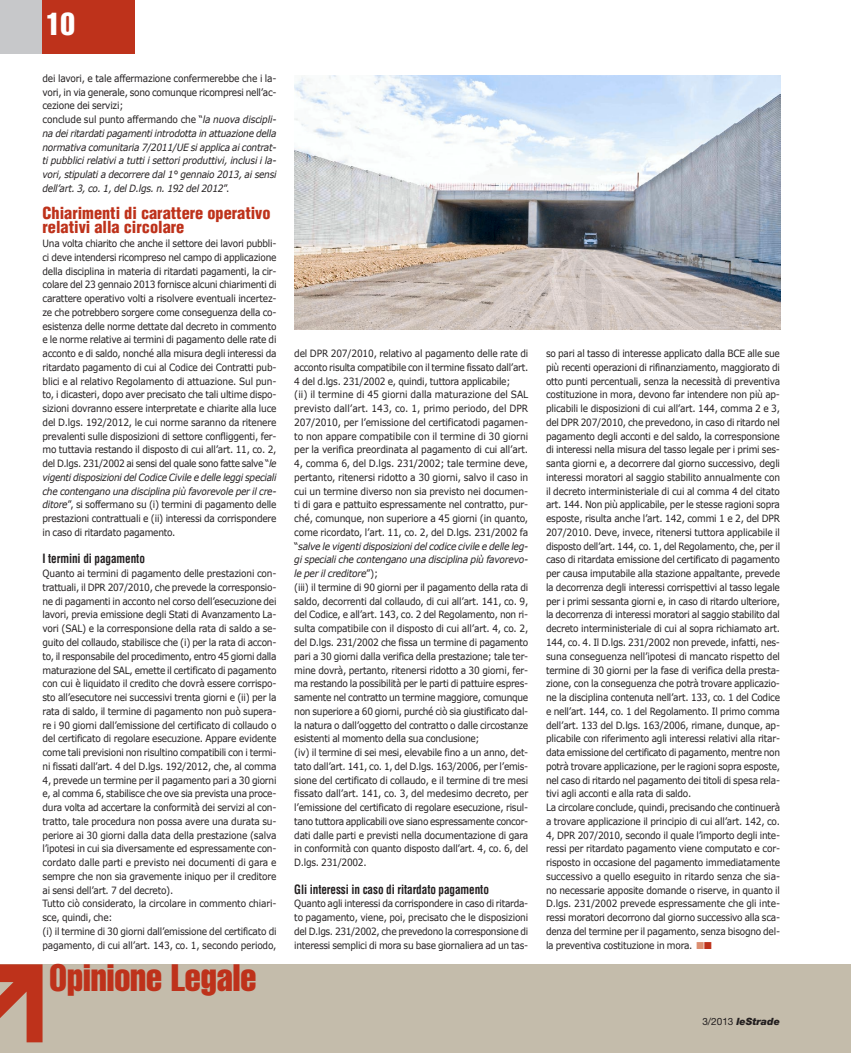
<style>
.page{position:relative;width:851px;height:1053px;background:#fff}
.page>*{position:absolute;margin:0;border:0;box-sizing:border-box;transform-origin:0 0}
.t1{font:extra-condensed 37.5px "Helvetica";color:#be321b}
.t2{font:extra-condensed 31.25px "Helvetica";color:#fff}
.t3{font:900 condensed 16.25px/13.8px "Helvetica";color:#be321b}
.t4{font:700 condensed 12.5px "Helvetica";letter-spacing:-.01em;color:#231f20;scale:.9 1}
.t5{font:10px/13.8px "Verdana";letter-spacing:-.025em;color:#231f20;scale:.9 1}
.t6{font:italic 10px/13.8px "Verdana";letter-spacing:-.025em;color:#231f20;scale:.9 1}
.t7{font:italic 900 10px "Helvetica Neue";color:#231f20}
.s1{font-style:normal}
.s2{font-style:italic}
.s3{color:#dc8f71}
.s4{color:#be321b}
.s5{font-weight:400;font-style:normal}
</style>
<div class="page">
<div style="left:0;top:964px;width:850px;height:88px;background:#c4bcab"></div>
<img style="left:294px;top:76px;width:486px;height:253px">
<div style="left:0;top:0;width:43px;height:53px;background:#c7c8ca"></div>
<div style="left:43px;top:0;width:92px;height:53px;background:#be321b"></div>
<svg style="left:0;top:964px;width:43px;height:78px"></svg>
<h2 class="t2" style="left:46px;top:4px;width:31px">10</h2>
<p class="t6" style="left:43px;top:71px;width:261px"><span class="s1">dei lavori, e tale affermazione confermerebbe che i la‑ vori, in via generale, sono comunque ricompresi nell’ac‑ cezione dei servizi;<br>conclude sul punto affermando che “</span>la nuova discipli&shy;na dei ritardati pagamenti introdotta in attuazione della normativa comunitaria 7/2011/UE si applica ai contrat&shy;ti pubblici relativi a tutti i settori produttivi, inclusi i la&shy;vori, stipulati a decorrere dal 1° gennaio 2013, ai sensi dell’art. 3, co. 1, del D.lgs. n. 192 del 2012<span class="s1">”.</span></p>
<h3 class="t3" style="left:43px;top:206px;width:229px">Chiarimenti di carattere operativo relativi alla circolare</h3>
<p class="t5" style="left:43px;top:236px;width:261px;text-align:justify">Una volta chiarito che anche il settore dei lavori pubbli‑ ci deve intendersi ricompreso nel campo di applicazione della disciplina in materia di ritardati pagamenti, la cir‑ colare del 23 gennaio 2013 fornisce alcuni chiarimenti di carattere operativo volti a risolvere eventuali incertez‑ ze che potrebbero sorgere come conseguenza della co‑ esistenza delle norme dettate dal decreto in commento e le norme relative ai termini di pagamento delle rate di acconto e di saldo, nonché alla misura degli interessi da ritardato pagamento di cui al Codice dei Contratti pub‑ blici e al relativo Regolamento di attuazione. Sul pun‑ to, i dicasteri, dopo aver precisato che tali ultime dispo‑ sizioni dovranno essere interpretate e chiarite alla luce del D.lgs. 192/2012, le cui norme saranno da ritenere prevalenti sulle disposizioni di settore confliggenti, fer‑ mo tuttavia restando il disposto di cui all’art. 11, co. 2, del D.lgs. 231/2002 ai sensi del quale sono fatte salve “<span class="s2">le vigenti disposizioni del Codice Civile e delle leggi speciali che contengano una disciplina più favorevole per il cre&shy;ditore</span>”, si soffermano su (i) termini di pagamento delle prestazioni contrattuali e (ii) interessi da corrispondere in caso di ritardato pagamento.</p>
<p class="t4" style="left:43px;top:551px;width:115px">I termini di pagamento</p>
<p class="t5" style="left:43px;top:566px;width:261px">Quanto ai termini di pagamento delle prestazioni con‑ trattuali, il DPR 207/2010, che prevede la corresponsio‑ ne di pagamenti in acconto nel corso dell’esecuzione dei lavori, previa emissione degli Stati di Avanzamento La‑ vori (SAL) e la corresponsione della rata di saldo a se‑ guito del collaudo, stabilisce che (i) per la rata di accon‑ to, il responsabile del procedimento, entro 45 giorni dalla maturazione del SAL, emette il certificato di pagamento con cui è liquidato il credito che dovrà essere corrispo‑ sto all’esecutore nei successivi trenta giorni e (ii) per la rata di saldo, il termine di pagamento non può supera‑ re i 90 giorni dall’emissione del certificato di collaudo o del certificato di regolare esecuzione. Appare evidente come tali previsioni non risultino compatibili con i termi‑ ni fissati dall’art. 4 del D.lgs. 192/2012, che, al comma 4, prevede un termine per il pagamento pari a 30 giorni e, al comma 6, stabilisce che ove sia prevista una proce‑ dura volta ad accertare la conformità dei servizi al con‑ tratto, tale procedura non possa avere una durata su‑ periore ai 30 giorni dalla data della prestazione (salva l’ipotesi in cui sia diversamente ed espressamente con‑ cordato dalle parti e previsto nei documenti di gara e sempre che non sia gravemente iniquo per il creditore ai sensi dell’art. 7 del decreto).<br>Tutto ciò considerato, la circolare in commento chiari‑ sce, quindi, che:<br>(i) il termine di 30 giorni dall’emissione del certificato di pagamento, di cui all’art. 143, co. 1, secondo periodo,</p>
<h1 class="t1" style="left:50px;top:954px;width:208px">Opinione Legale</h1>
<p class="t5" style="left:294px;top:346px;width:261px">del DPR 207/2010, relativo al pagamento delle rate di acconto risulta compatibile con il termine fissato dall’art.<br>4 del d.lgs. 231/2002 e, quindi, tuttora applicabile;<br>(ii) il termine di 45 giorni dalla maturazione del SAL previsto dall’art. 143, co. 1, primo periodo, del DPR 207/2010, per l’emissione del certificatodi pagamen‑ to non appare compatibile con il termine di 30 giorni per la verifica preordinata al pagamento di cui all’art.<br>4, comma 6, del D.lgs. 231/2002; tale termine deve, pertanto, ritenersi ridotto a 30 giorni, salvo il caso in cui un termine diverso non sia previsto nei documen‑ ti di gara e pattuito espressamente nel contratto, pur‑ ché, comunque, non superiore a 45 giorni (in quanto, come ricordato, l’art. 11, co. 2, del D.lgs. 231/2002 fa “<span class="s2">salve le vigenti disposizioni del codice civile e delle leg&shy;gi speciali che contengano una disciplina più favorevo&shy;le per il creditore</span>”);<br>(iii) il termine di 90 giorni per il pagamento della rata di saldo, decorrenti dal collaudo, di cui all’art. 141, co. 9, del Codice, e all’art. 143, co. 2 del Regolamento, non ri‑ sulta compatibile con il disposto di cui all’art. 4, co. 2, del D.lgs. 231/2002 che fissa un termine di pagamento pari a 30 giorni dalla verifica della prestazione; tale ter‑ mine dovrà, pertanto, ritenersi ridotto a 30 giorni, fer‑ ma restando la possibilità per le parti di pattuire espres‑ samente nel contratto un termine maggiore, comunque non superiore a 60 giorni, purché ciò sia giustificato dal‑ la natura o dall’oggetto del contratto o dalle circostanze esistenti al momento della sua conclusione;<br>(iv) il termine di sei mesi, elevabile fino a un anno, det‑ tato dall’art. 141, co. 1, del D.lgs. 163/2006, per l’emis‑ sione del certificato di collaudo, e il termine di tre mesi fissato dall’art. 141, co. 3, del medesimo decreto, per l’emissione del certificato di regolare esecuzione, risul‑ tano tuttora applicabili ove siano espressamente concor‑ dati dalle parti e previsti nella documentazione di gara in conformità con quanto disposto dall’art. 4, co. 6, del D.lgs. 231/2002.</p>
<p class="t4" style="left:294px;top:881px;width:218px">Gli interessi in caso di ritardato pagamento</p>
<p class="t5" style="left:294px;top:896px;width:261px;text-align:justify">Quanto agli interessi da corrispondere in caso di ritarda‑ to pagamento, viene, poi, precisato che le disposizioni del D.lgs. 231/2002, che prevedono la corresponsione di interessi semplici di mora su base giornaliera ad un tas‑</p>
<p class="t5" style="left:546px;top:346px;width:261px">so pari al tasso di interesse applicato dalla BCE alle sue più recenti operazioni di rifinanziamento, maggiorato di otto punti percentuali, senza la necessità di preventiva costituzione in mora, devono far intendere non più ap‑ plicabili le disposizioni di cui all’art. 144, comma 2 e 3, del DPR 207/2010, che prevedono, in caso di ritardo nel pagamento degli acconti e del saldo, la corresponsione di interessi nella misura del tasso legale per i primi ses‑ santa giorni e, a decorrere dal giorno successivo, degli interessi moratori al saggio stabilito annualmente con il decreto interministeriale di cui al comma 4 del citato art. 144. Non più applicabile, per le stesse ragioni sopra esposte, risulta anche l’art. 142, commi 1 e 2, del DPR 207/2010. Deve, invece, ritenersi tuttora applicabile il disposto dell’art. 144, co. 1, del Regolamento, che, per il caso di ritardata emissione del certificato di pagamento per causa imputabile alla stazione appaltante, prevede la decorrenza degli interessi corrispettivi al tasso legale per i primi sessanta giorni e, in caso di ritardo ulteriore, la decorrenza di interessi moratori al saggio stabilito dal decreto interministeriale di cui al sopra richiamato art.<br>144, co. 4. Il D.lgs. 231/2002 non prevede, infatti, nes‑ suna conseguenza nell’ipotesi di mancato rispetto del termine di 30 giorni per la fase di verifica della presta‑ zione, con la conseguenza che potrà trovare applicazio‑ ne la disciplina contenuta nell’art. 133, co. 1 del Codice e nell’art. 144, co. 1 del Regolamento. Il primo comma dell’art. 133 del D.lgs. 163/2006, rimane, dunque, ap‑ plicabile con riferimento agli interessi relativi alla ritar‑ data emissione del certificato di pagamento, mentre non potrà trovare applicazione, per le ragioni sopra esposte, nel caso di ritardo nel pagamento dei titoli di spesa rela‑ tivi agli acconti e alla rata di saldo.<br>La circolare conclude, quindi, precisando che continuerà a trovare applicazione il principio di cui all’art. 142, co.<br>4, DPR 207/2010, secondo il quale l’importo degli inte‑ ressi per ritardato pagamento viene computato e cor‑ risposto in occasione del pagamento immediatamente successivo a quello eseguito in ritardo senza che sia‑ no necessarie apposite domande o riserve, in quanto il D.lgs. 231/2002 prevede espressamente che gli inte‑ ressi moratori decorrono dal giorno successivo alla sca‑ denza del termine per il pagamento, senza bisogno del‑ la preventiva costituzione in mora. <span class="s3">■</span><span class="s4">■</span></p>
<p class="t7" style="left:702px;top:1014px;width:79px"><span class="s5">3/2013</span> leStrade</p>
</div>
